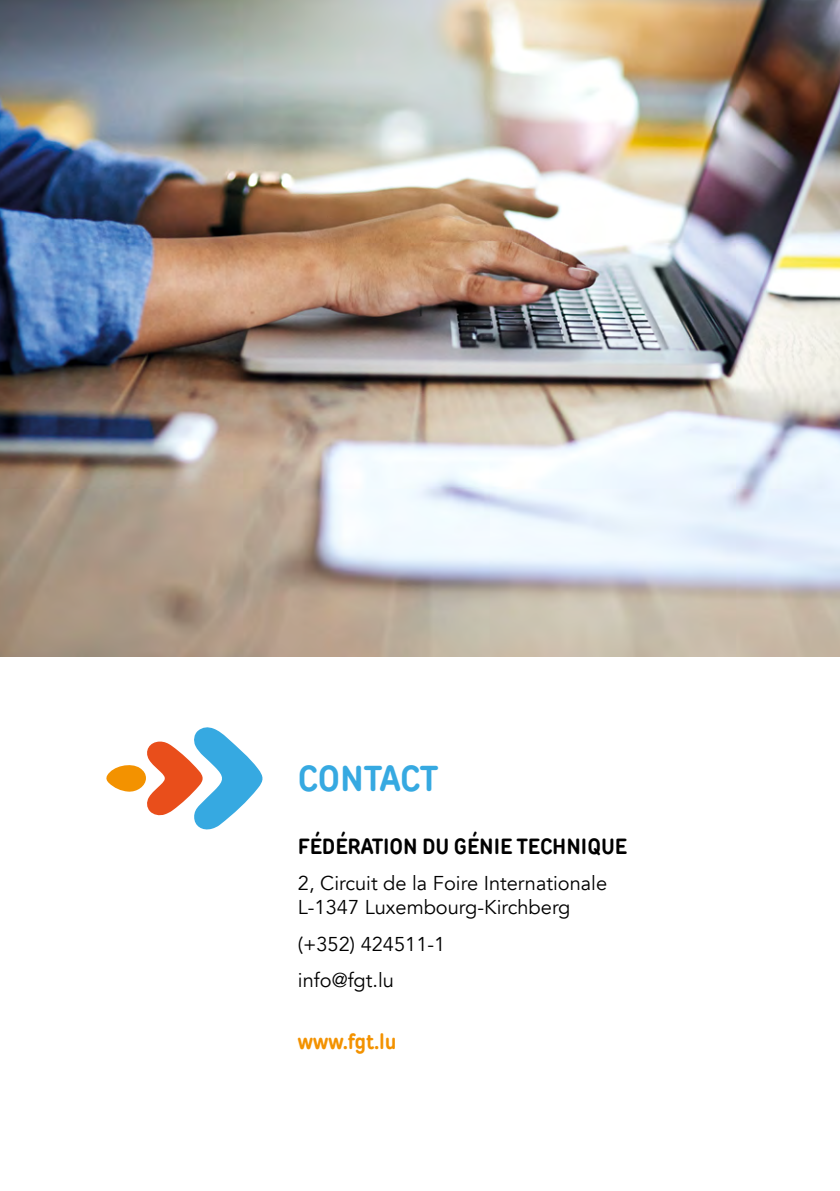
<style>
.page{position:relative;width:840px;height:1191px;background:#fff}
.page>*{position:absolute;margin:0;border:0;box-sizing:border-box;transform-origin:0 0}
.t1{font:700 36px "TT Rounds Condensed";color:#36a9e1}
.t2{font:700 22px "TT Rounds Condensed";color:#000}
.t3{font:700 22px "TT Rounds Condensed";color:#f39200}
.t4{font:20px/24.8px "Avenir";color:#000}
</style>
<div class="page">
<img style="left:0;top:0;width:839px;height:656px">
<svg style="left:106px;top:727px;width:157px;height:103px"></svg>
<h1 class="t1" style="left:298px;top:754px;width:142px">CONTACT</h1>
<p class="t2" style="left:298px;top:831px;width:330px">FÉDÉRATION DU GÉNIE TECHNIQUE</p>
<p class="t4" style="left:298px;top:870px;width:310px">2, Circuit de la Foire Internationale<br>L-1347 Luxembourg-Kirchberg</p>
<p class="t4" style="left:298px;top:926px;width:149px;line-height:36px">(+352) 424511-1 info@fgt.lu</p>
<p class="t3" style="left:298px;top:1026px;width:100px">www.fgt.lu</p>
</div>
